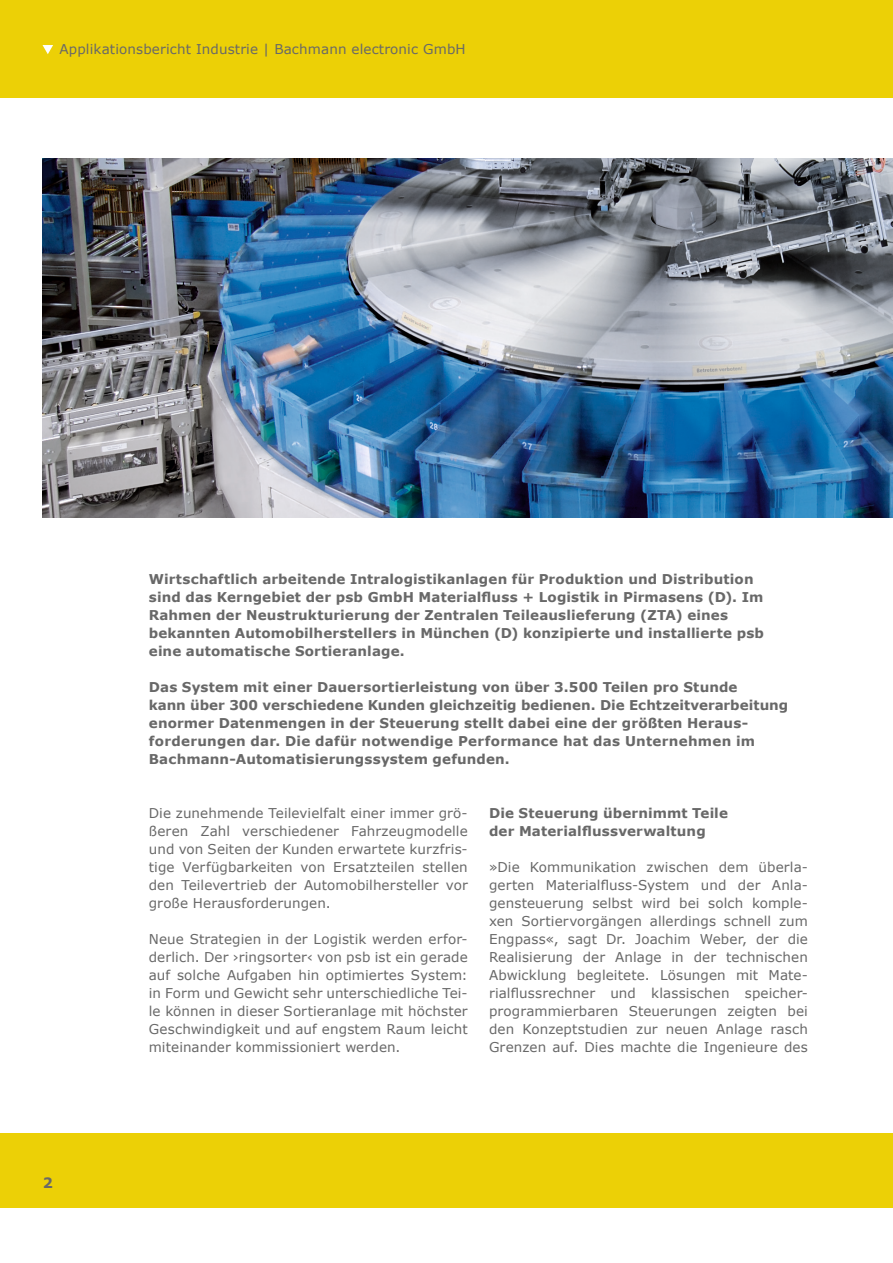
<style>
.page{position:relative;width:893px;height:1263px;background:#fff}
.page>*{position:absolute;margin:0;border:0;box-sizing:border-box;transform-origin:0 0}
.t1{font:700 14.25px "Verdana";color:#686868}
.t2{font:13.5px/18px "Verdana";letter-spacing:.01em;color:#686868;text-align:justify}
.t3{font:700 13.5px/18px "Verdana";letter-spacing:.01em;color:#686868}
</style>
<div class="page">
<div style="left:0;top:1134px;width:893px;height:74px;background:#ecd006"></div>
<div style="left:0;top:0;width:893px;height:97px;background:#ecd006"></div>
<svg style="left:43px;top:45px;width:10px;height:9px"></svg>
<img style="left:43px;top:159px;width:850px;height:358px">
<p class="t2" style="left:60px;top:40px;width:408px">Applikationsbericht Industrie | Bachmann electronic GmbH</p>
<p class="t3" style="left:149px;top:570px;width:617px">Wirtschaftlich arbeitende Intralogistikanlagen für Produktion und Distribution sind das Kerngebiet der psb GmbH Materialfluss + Logistik in Pirmasens (D). Im Rahmen der Neustrukturierung der Zentralen Teileauslieferung (ZTA) eines bekannten Automobilherstellers in München (D) konzipierte und installierte psb eine automatische Sortieranlage.</p>
<p class="t3" style="left:149px;top:678px;width:641px">Das System mit einer Dauersortierleistung von über 3.500 Teilen pro Stunde<br>kann über 300 verschiedene Kunden gleichzeitig bedienen. Die Echtzeitverarbeitung enormer Datenmengen in der Steuerung stellt dabei eine der größten Heraus&shy;forderungen dar. Die dafür notwendige Performance hat das Unternehmen im Bachmann-Automatisierungssystem gefunden.</p>
<p class="t1" style="left:43px;top:1174px;width:12px">2</p>
<p class="t2" style="left:149px;top:804px;width:320px">Die zunehmende Teilevielfalt einer immer grö&shy;ßeren Zahl verschiedener Fahrzeugmodelle und von Seiten der Kunden erwartete kurzfris&shy;tige Verfügbarkeiten von Ersatzteilen stellen den Teilevertrieb der Automobilhersteller vor große Herausforderungen.</p>
<p class="t2" style="left:149px;top:930px;width:320px">Neue Strategien in der Logistik werden erfor&shy;derlich. Der ›ringsorter‹ von psb ist ein gerade auf solche Aufgaben hin optimiertes System: in Form und Gewicht sehr unterschiedliche Tei&shy;le können in dieser Sortieranlage mit höchster Geschwindigkeit und auf engstem Raum leicht miteinander kommissioniert werden.</p>
<p class="t3" style="left:489px;top:804px;width:240px">Die Steuerung übernimmt Teile der Materialflussverwaltung</p>
<p class="t2" style="left:489px;top:858px;width:320px">»Die Kommunikation zwischen dem überla&shy;gerten Materialfluss-System und der Anla&shy;gensteuerung selbst wird bei solch komple&shy;xen Sortiervorgängen allerdings schnell zum Engpass«, sagt Dr. Joachim Weber, der die Realisierung der Anlage in der technischen Abwicklung begleitete. Lösungen mit Mate&shy;rialflussrechner und klassischen speicher&shy;programmierbaren Steuerungen zeigten bei den Konzeptstudien zur neuen Anlage rasch Grenzen auf. Dies machte die Ingenieure des</p>
</div>
